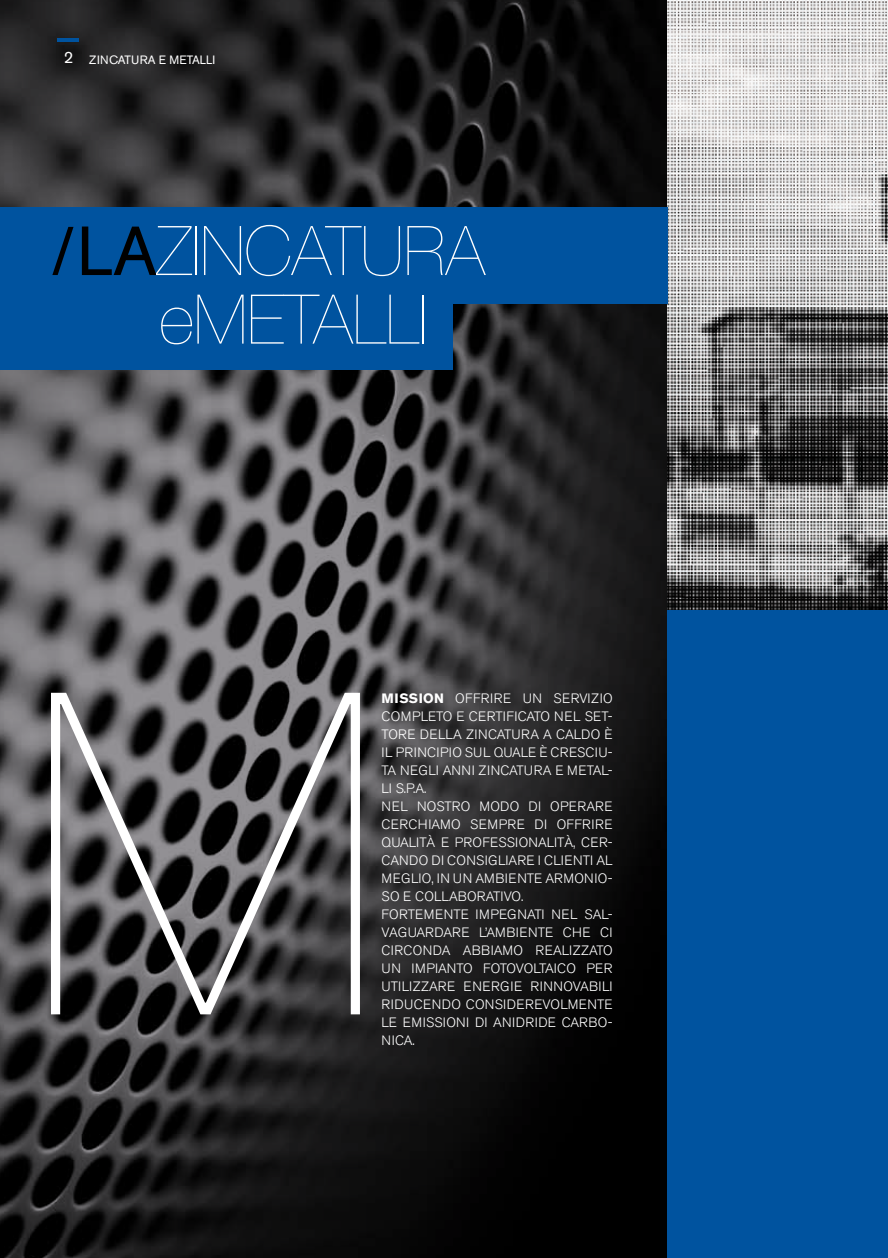
<style>
.page{position:relative;width:888px;height:1258px;background:#fff}
.page>*{position:absolute;margin:0;border:0;box-sizing:border-box;transform-origin:0 0}
.t1{font:200 68.55px/68.6px "Helvetica Neue";color:#fff}
.t2{font:300 13.5px/18px "Akzidenz Grotesk BE";letter-spacing:.02em;color:#fff}
.t3{font:12px "Akzidenz Grotesk BE";color:#fff}
.s1{font-size:16.5px}
.s2{font-family:"Akzidenz Grotesk BE";font-weight:400;color:#000}
.s3{font-weight:700}
</style>
<div class="page">
<img style="left:0;top:0;width:667px;height:1258px">
<div style="left:667px;top:610px;width:221px;height:648px;background:#00539f"></div>
<img style="left:667px;top:0;width:221px;height:610px">
<div style="left:0;top:207px;width:667px;height:97px;background:#00539f"></div>
<div style="left:0;top:286px;width:452px;height:84px;background:#00539f"></div>
<svg style="left:51px;top:693px;width:309px;height:321px;background:#5c5b5d"></svg>
<hr style="left:58px;top:38px;width:21px;height:4px;background:#00539f">
<p class="t3" style="left:64px;top:53px;width:153px"><span class="s1">2</span> ZINCATURA E METALLI</p>
<h1 class="t1" style="left:159px;top:216px;width:327px;text-indent:-108px"><span class="s2">/LA</span>ZINCATURA eMETALLI</h1>
<p class="t2" style="left:382px;top:689px;width:233px"><span class="s3">MISSION</span> OFFRIRE UN SERVIZIO<br>COMPLETO E CERTIFICATO NEL SET-<br>TORE DELLA ZINCATURA A CALDO È<br>IL PRINCIPIO SUL QUALE È CRESCIU-<br>TA NEGLI ANNI ZINCATURA E METAL-<br>LI S.P.A.<br>NEL NOSTRO MODO DI OPERARE<br>CERCHIAMO SEMPRE DI OFFRIRE<br>QUALITÀ E PROFESSIONALITÀ, CER-<br>CANDO DI CONSIGLIARE I CLIENTI AL<br>MEGLIO, IN UN AMBIENTE ARMONIO-<br>SO E COLLABORATIVO.<br>FORTEMENTE IMPEGNATI NEL SAL-<br>VAGUARDARE L’AMBIENTE CHE CI<br>CIRCONDA ABBIAMO REALIZZATO<br>UN IMPIANTO FOTOVOLTAICO PER<br>UTILIZZARE ENERGIE RINNOVABILI<br>RIDUCENDO CONSIDEREVOLMENTE<br>LE EMISSIONI DI ANIDRIDE CARBO-<br>NICA.</p>
</div>
